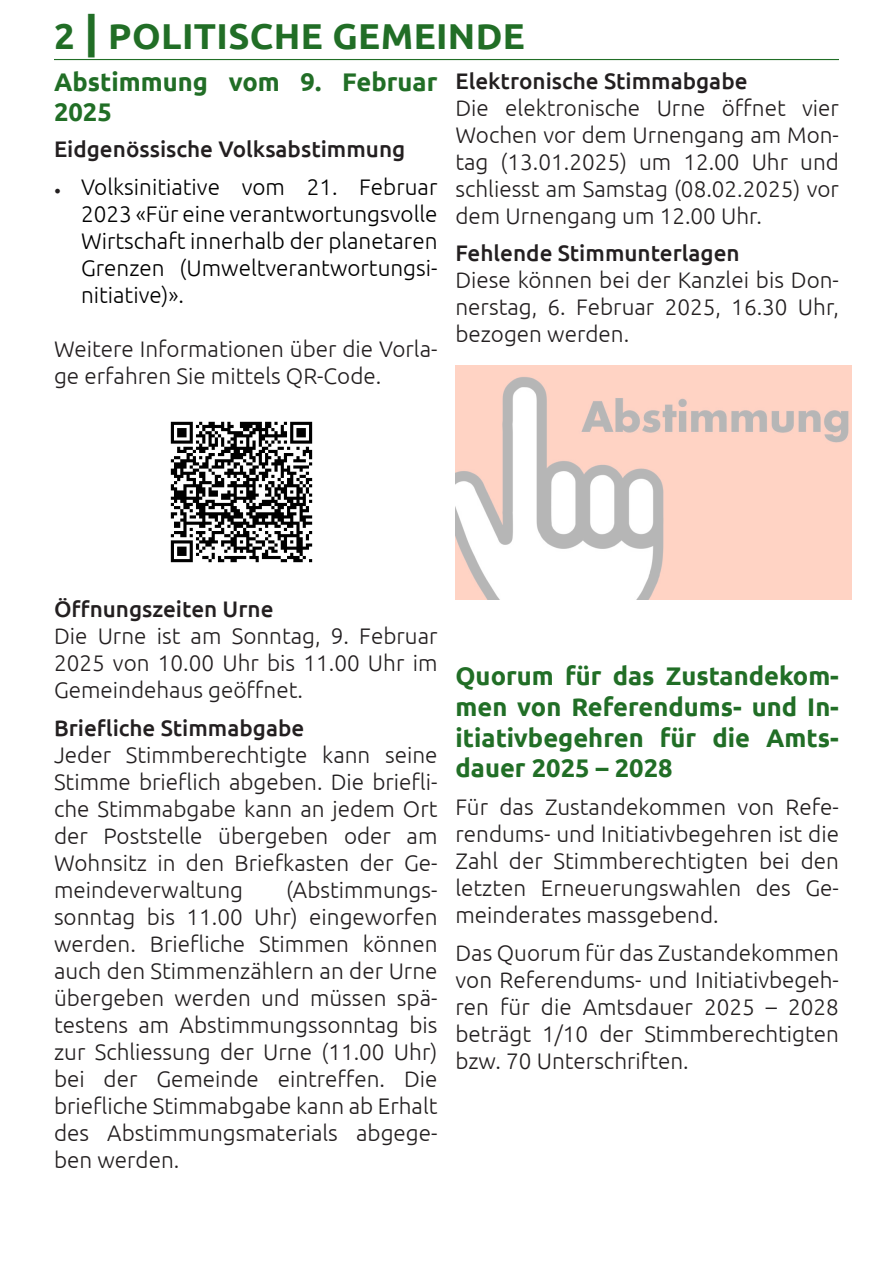
<style>
.page{position:relative;width:893px;height:1263px;background:#fff}
.page>*{position:absolute;margin:0;border:0;box-sizing:border-box;transform-origin:0 0}
.t1{font:700 36px "Ubuntu";letter-spacing:.01em;color:#216e26}
.t2{font:700 25.5px/30.6px "Ubuntu";color:#216e26}
.t3{font:300 22.5px/27px "Ubuntu";color:#231f20;text-align:justify}
.t4{font:300 22.5px/27px "Ubuntu";color:#000;text-align:justify}
.t5{font:500 22.5px "Ubuntu";color:#231f20}
.s1{font-style:inherit}
.s2{font-size:45px}
.s3{font-family:"Minion Pro";font-weight:400;font-size:18px;color:#231f20}
</style>
<div class="page">
<hr style="left:54px;top:59px;width:785px;height:1px;background:#216e26">
<img style="left:170px;top:421px;width:143px;height:142px">
<img style="left:455px;top:366px;width:397px;height:234px">
<h1 class="t1" style="left:54px;top:13px;width:472px"><span class="s1">2</span> <span class="s2">|</span> POLITISCHE GEMEINDE</h1>
<p class="t2" style="left:54px;top:65px;width:385px">Abstimmung vom 9. Februar<br>2025</p>
<p class="t5" style="left:54px;top:135px;width:353px">Eidgenössische Volksabstimmung</p>
<p class="t4" style="left:81px;top:173px;width:358px;text-indent:-27px"><span class="s3">•</span> Volksinitiative vom 21. Februar 2023 «Für eine verantwortungsvolle Wirtschaft innerhalb der planetaren Grenzen (Umweltverantwortungsi&shy;nitiative)».</p>
<p class="t3" style="left:54px;top:335px;width:385px">Weitere Informationen über die Vorla&shy;ge erfahren Sie mittels QR-Code.</p>
<p class="t5" style="left:455px;top:66px;width:294px">Elektronische Stimmabgabe</p>
<p class="t3" style="left:455px;top:93px;width:385px">Die elektronische Urne öffnet vier Wochen vor dem Urnengang am Mon&shy;tag (13.01.2025) um 12.00 Uhr und schliesst am Samstag (08.02.2025) vor dem Urnengang um 12.00 Uhr.</p>
<p class="t5" style="left:455px;top:239px;width:286px">Fehlende Stimmunterlagen</p>
<p class="t3" style="left:455px;top:266px;width:385px">Diese können bei der Kanzlei bis Don&shy;nerstag, 6. Februar 2025, 16.30 Uhr, bezogen werden.</p>
<p class="t5" style="left:54px;top:595px;width:221px">Öffnungszeiten Urne</p>
<p class="t3" style="left:54px;top:622px;width:385px">Die Urne ist am Sonntag, 9. Februar 2025 von 10.00 Uhr bis 11.00 Uhr im Gemeindehaus geöffnet.</p>
<p class="t5" style="left:54px;top:714px;width:252px">Briefliche Stimmabgabe</p>
<p class="t3" style="left:54px;top:741px;width:385px">Jeder Stimmberechtigte kann seine Stimme brieflich abgeben. Die briefli&shy;che Stimmabgabe kann an jedem Ort der Poststelle übergeben oder am Wohnsitz in den Briefkasten der Ge&shy;meindeverwaltung</p>
<p class="t3" style="left:54px;top:876px;width:385px;text-indent:232px">(Abstimmungs&shy;sonntag bis 11.00 Uhr) eingeworfen werden. Briefliche Stimmen können auch den Stimmenzählern an der Urne übergeben werden und müssen spä&shy;testens am Abstimmungssonntag bis zur Schliessung der Urne (11.00 Uhr) bei der Gemeinde eintreffen. Die briefliche Stimmabgabe kann ab Erhalt des Abstimmungsmaterials abgege&shy;ben werden.</p>
<p class="t2" style="left:455px;top:660px;width:385px;text-align:justify">Quorum für das Zustandekom&shy;men von Referendums- und In&shy;itiativbegehren für die Amts&shy;dauer 2025 – 2028</p>
<p class="t3" style="left:455px;top:793px;width:385px">Für das Zustandekommen von Refe&shy;rendums- und Initiativbegehren ist die Zahl der Stimmberechtigten bei den letzten Erneuerungswahlen des Ge&shy;meinderates massgebend.</p>
<p class="t3" style="left:455px;top:939px;width:385px">Das Quorum für das Zustandekommen von Referendums- und Initiativbegeh&shy;ren für die Amtsdauer 2025 – 2028 beträgt 1/10 der Stimmberechtigten bzw. 70 Unterschriften.</p>
</div>
